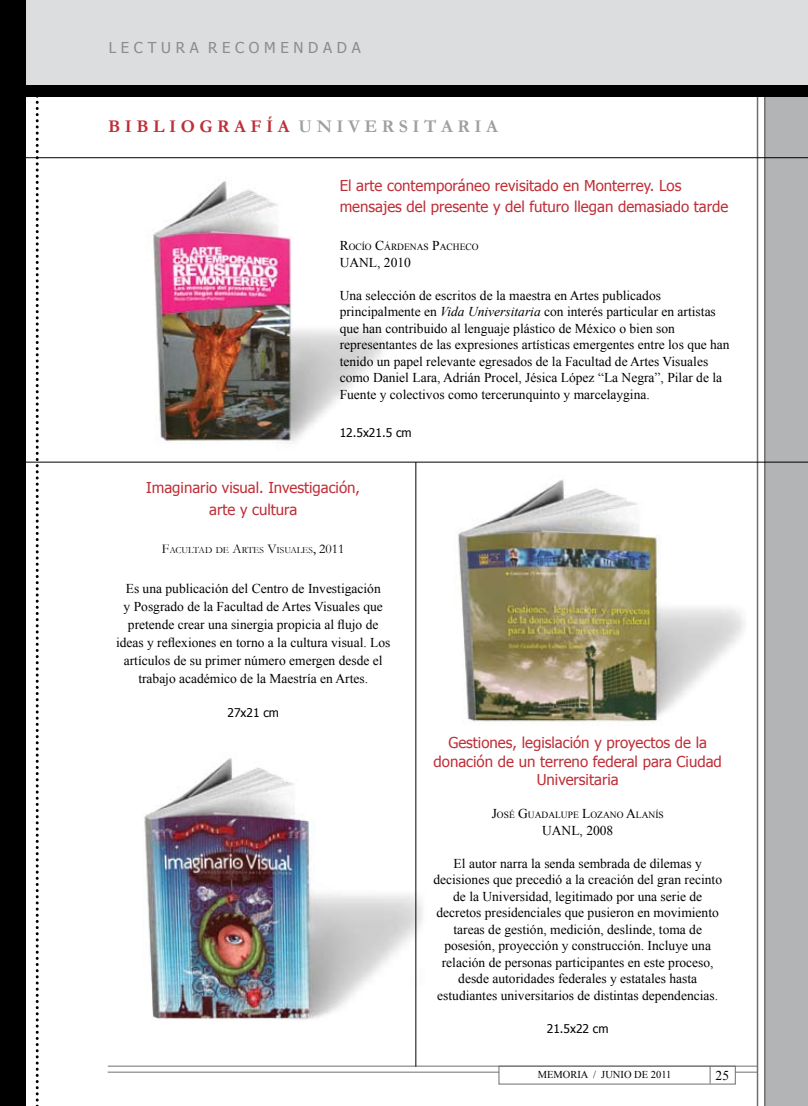
<style>
.page{position:relative;width:808px;height:1106px;background:#fff}
.page>*{position:absolute;margin:0;border:0;box-sizing:border-box;transform-origin:0 0}
.t1{font:700 18px "Garamond";color:#9d9fa2}
.t2{font:15px/21.6px "Tahoma";color:#bf2f38;text-align:center}
.t3{font:15px "Tahoma";color:#8a8c8e}
.t4{font:13.5px/16.5px "Times New Roman";color:#000;text-align:center}
.t5{font:13.5px "Times New Roman";color:#000}
.t6{font:12px "Tahoma";color:#000}
.t7{font:10.5px "Times New Roman";color:#000}
.t8{font:9.45px "Times New Roman";color:#000}
.t9{font:9.45px "Garamond";color:#000}
.s1{color:#bf2f38}
.s2{font-size:13.5px}
.s3{font-style:italic}
</style>
<div class="page">
<img style="left:458px;top:479px;width:287px;height:244px">
<img style="left:144px;top:743px;width:279px;height:315px">
<img style="left:153px;top:181px;width:232px;height:263px">
<div style="left:765px;top:0;width:43px;height:1106px;background:#b2b4b6"></div>
<hr style="left:108px;top:1071px;width:650px;height:1px;background:#6d6f71">
<div style="left:499px;top:1065px;width:237px;height:19px;background:#fff;border:1px solid #6d6f71"></div>
<hr style="left:108px;top:1065px;width:650px;height:1px;background:#6d6f71">
<svg style="left:710px;top:1065px;width:1px;height:18px"></svg>
<hr style="left:757px;top:0;width:1px;height:1106px;background:#6d6f71">
<hr style="left:764px;top:0;width:1px;height:1106px;background:#6d6f71">
<svg style="left:36px;top:97px;width:3px;height:1009px"></svg>
<hr style="left:416px;top:462px;width:1px;height:604px;background:#000">
<div style="left:16px;top:0;width:792px;height:86px;background:#dcddde"></div>
<div style="left:21px;top:86px;width:787px;height:11px;background:#000"></div>
<hr style="left:13px;top:157px;width:795px;height:1px;background:#000">
<hr style="left:26px;top:462px;width:782px;height:1px;background:#000">
<div style="left:0;top:0;width:26px;height:1106px;background:#000"></div>
<p class="t3" style="left:109px;top:38px;width:254px">L E C T U R A R E C O M E N D A D A</p>
<h1 class="t1" style="left:108px;top:114px;width:391px"><span class="s1">B I B L I O G R A F Í A</span> U N I V E R S I T A R I A</h1>
<p class="t2" style="left:340px;top:174px;width:390px;text-align:left">El arte contemporáneo revisitado en Monterrey. Los mensajes del presente y del futuro llegan demasiado tarde</p>
<p class="t8" style="left:340px;top:241px;width:140px"><span class="s2">R</span>OCÍO <span class="s2">C</span>ÁRDENAS <span class="s2">P</span>ACHECO</p>
<p class="t5" style="left:340px;top:253px;width:20px">UANL</p>
<p class="t5" style="left:377px;top:253px;width:35px">, 2010</p>
<p class="t4" style="left:340px;top:287px;width:391px;text-align:left">Una selección de escritos de la maestra en Artes publicados principalmente en <span class="s3">Vida Universitaria</span> con interés particular en artistas que han contribuido al lenguaje plástico de México o bien son representantes de las expresiones artísticas emergentes entre los que han tenido un papel relevante egresados de la Facultad de Artes Visuales como Daniel Lara, Adrián Procel, Jésica López “La Negra”, Pilar de la Fuente y colectivos como tercerunquinto y marcelaygina.</p>
<p class="t6" style="left:340px;top:425px;width:73px">12.5x21.5 cm</p>
<p class="t2" style="left:146px;top:476px;width:215px">Imaginario visual. Investigación, arte y cultura</p>
<p class="t9" style="left:162px;top:543px;width:184px"><span class="s2">F</span>ACULTAD DE <span class="s2">A</span>RTES <span class="s2">V</span>ISUALES<span class="s2">, 2011</span></p>
<p class="t4" style="left:116px;top:579px;width:276px;line-height:18px">Es una publicación del Centro de Investigación<br>y Posgrado de la Facultad de Artes Visuales que pretende crear una sinergia propicia al flujo de ideas y reflexiones en torno a la cultura visual. Los artículos de su primer número emergen desde el trabajo académico de la Maestría en Artes.</p>
<p class="t6" style="left:227px;top:704px;width:53px">27x21 cm</p>
<p class="t2" style="left:434px;top:732px;width:290px;line-height:18.8px">Gestiones, legislación y proyectos de la donación de un terreno federal para Ciudad<br>Universitaria</p>
<p class="t8" style="left:492px;top:808px;width:174px"><span class="s2">J</span>OSÉ <span class="s2">G</span>UADALUPE <span class="s2">L</span>OZANO <span class="s2">A</span>LANÍS</p>
<p class="t5" style="left:542px;top:821px;width:20px">UANL</p>
<p class="t5" style="left:580px;top:821px;width:35px">, 2008</p>
<p class="t4" style="left:433px;top:855px;width:290px">El autor narra la senda sembrada de dilemas y decisiones que precedió a la creación del gran recinto de la Universidad, legitimado por una serie de decretos presidenciales que pusieron en movimiento tareas de gestión, medición, deslinde, toma de posesión, proyección y construcción. Incluye una relación de personas participantes en este proceso, desde autoridades federales y estatales hasta estudiantes universitarios de distintas dependencias.</p>
<p class="t6" style="left:547px;top:1020px;width:63px">21.5x22 cm</p>
<p class="t7" style="left:538px;top:1067px;width:135px">MEMORIA / JUNIO DE 2011</p>
<p class="t4" style="left:716px;top:1066px;width:15px">25</p>
</div>
